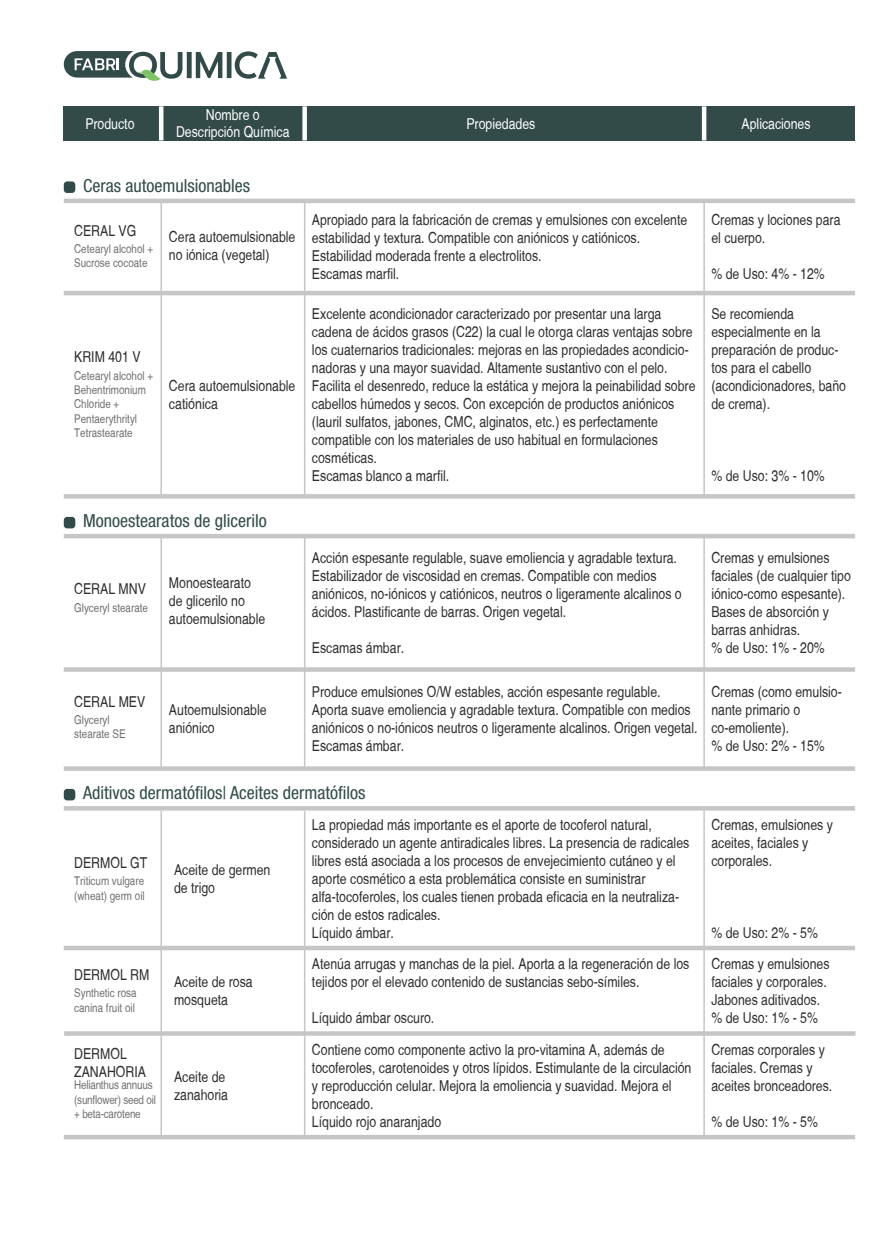
<style>
.page{position:relative;width:893px;height:1234px;background:#fff}
.page>*{position:absolute;margin:0;border:0;box-sizing:border-box;transform-origin:0 0}
.t1{font:condensed 18px "Helvetica Neue LT Std";color:#324b49}
.t2{font:condensed 15px/18px "Helvetica";color:#2e2d2c}
.t3{font:condensed 15px/16.5px "Helvetica";color:#fff;text-align:center}
.t4{font:condensed 12px/14.4px "Helvetica";color:#706f6f}
</style>
<div class="page">
<div style="left:64px;top:106px;width:791px;height:34px;background:#324b49"></div>
<div style="left:302px;top:106px;width:5px;height:34px;background:#fff"></div>
<hr style="left:159px;top:106px;width:4px;height:34px;background:#fff">
<hr style="left:702px;top:106px;width:4px;height:34px;background:#fff">
<hr style="left:64px;top:494px;width:791px;height:4px;background:#c6c6c6">
<hr style="left:703px;top:201px;width:2px;height:295px;background:#c6c6c6">
<div style="left:64px;top:181px;width:11px;height:12px;background:#324b49;border-radius:3px"></div>
<hr style="left:160px;top:201px;width:2px;height:295px;background:#c6c6c6">
<hr style="left:304px;top:201px;width:1px;height:295px;background:#c6c6c6">
<div style="left:64px;top:198px;width:791px;height:5px;background:#c6c6c6"></div>
<hr style="left:64px;top:291px;width:791px;height:4px;background:#c6c6c6">
<div style="left:64px;top:517px;width:11px;height:11px;background:#324b49;border-radius:3px"></div>
<hr style="left:160px;top:536px;width:2px;height:232px;background:#c6c6c6">
<hr style="left:304px;top:536px;width:1px;height:232px;background:#c6c6c6">
<hr style="left:703px;top:536px;width:2px;height:232px;background:#c6c6c6">
<svg style="left:64px;top:667px;width:791px;height:4px;background:#c9c9c9"></svg>
<div style="left:64px;top:533px;width:791px;height:5px;background:#c6c6c6"></div>
<svg style="left:64px;top:766px;width:791px;height:4px;background:#cacaca"></svg>
<div style="left:64px;top:788px;width:11px;height:12px;background:#324b49;border-radius:3px"></div>
<hr style="left:160px;top:810px;width:2px;height:326px;background:#c6c6c6">
<hr style="left:304px;top:810px;width:1px;height:326px;background:#c6c6c6">
<hr style="left:703px;top:810px;width:2px;height:326px;background:#c6c6c6">
<div style="left:64px;top:945px;width:791px;height:5px;background:#c6c6c6"></div>
<hr style="left:64px;top:806px;width:791px;height:4px;background:#c6c6c6">
<svg style="left:64px;top:1031px;width:791px;height:4px;background:#c9c9c9"></svg>
<div style="left:64px;top:1134px;width:791px;height:5px;background:#c6c6c6"></div>
<svg style="left:64px;top:51px;width:223px;height:30px"></svg>
<p class="t3" style="left:176px;top:107px;width:115px">Nombre o<br>Descripción Química</p>
<p class="t1" style="left:83px;top:175px;width:168px">Ceras autoemulsionables</p>
<p class="t2" style="left:74px;top:221px;width:64px">CERAL VG</p>
<p class="t4" style="left:74px;top:241px;width:81px">Cetearyl alcohol +<br>Sucrose cocoate</p>
<p class="t3" style="left:85px;top:115px;width:51px">Producto</p>
<p class="t3" style="left:466px;top:115px;width:71px">Propiedades</p>
<p class="t3" style="left:742px;top:115px;width:71px">Aplicaciones</p>
<p class="t2" style="left:711px;top:210px;width:131px">Cremas y lociones para el cuerpo.</p>
<p class="t2" style="left:711px;top:264px;width:115px">% de Uso: 4% - 12%</p>
<p class="t2" style="left:312px;top:210px;width:377px">Apropiado para la fabricación de cremas y emulsiones con excelente estabilidad y textura. Compatible con aniónicos y catiónicos.<br>Estabilidad moderada frente a electrolitos.<br>Escamas marfil.</p>
<p class="t2" style="left:169px;top:228px;width:128px">Cera autoemulsionable no iónica (vegetal)</p>
<p class="t2" style="left:74px;top:348px;width:68px">KRIM 401 V</p>
<p class="t4" style="left:74px;top:368px;width:81px">Cetearyl alcohol +<br>Behentrimonium<br>Chloride +<br>Pentaerythrityl<br>Tetrastearate</p>
<p class="t2" style="left:169px;top:376px;width:128px">Cera autoemulsionable catiónica</p>
<p class="t1" style="left:83px;top:510px;width:185px">Monoestearatos de glicerilo</p>
<p class="t2" style="left:74px;top:580px;width:73px">CERAL MNV</p>
<p class="t4" style="left:74px;top:600px;width:75px">Glyceryl stearate</p>
<p class="t2" style="left:169px;top:573px;width:98px">Monoestearato de glicerilo no autoemulsionable</p>
<p class="t2" style="left:312px;top:304px;width:385px">Excelente acondicionador caracterizado por presentar una larga cadena de ácidos grasos (C22) la cual le otorga claras ventajas sobre los cuaternarios tradicionales: mejoras en las propiedades acondicio&shy;nadoras y una mayor suavidad. Altamente sustantivo con el pelo.<br>Facilita el desenredo, reduce la estática y mejora la peinabilidad sobre cabellos húmedos y secos. Con excepción de productos aniónicos (lauril sulfatos, jabones, CMC, alginatos, etc.) es perfectamente compatible con los materiales de uso habitual en formulaciones cosméticas.<br>Escamas blanco a marfil.</p>
<p class="t2" style="left:711px;top:304px;width:136px">Se recomienda especialmente en la preparación de produc&shy;tos para el cabello (acondicionadores, baño de crema).</p>
<p class="t2" style="left:711px;top:466px;width:115px">% de Uso: 3% - 10%</p>
<p class="t2" style="left:312px;top:549px;width:371px">Acción espesante regulable, suave emoliencia y agradable textura.<br>Estabilizador de viscosidad en cremas. Compatible con medios aniónicos, no-iónicos y catiónicos, neutros o ligeramente alcalinos o ácidos. Plastificante de barras. Origen vegetal.</p>
<p class="t2" style="left:312px;top:639px;width:94px">Escamas ámbar.</p>
<p class="t2" style="left:711px;top:549px;width:141px">Cremas y emulsiones faciales (de cualquier tipo iónico-como espesante).<br>Bases de absorción y barras anhidras.<br>% de Uso: 1% - 20%</p>
<p class="t2" style="left:312px;top:682px;width:387px">Produce emulsiones O/W estables, acción espesante regulable.<br>Aporta suave emoliencia y agradable textura. Compatible con medios aniónicos o no-iónicos neutros o ligeramente alcalinos. Origen vegetal.<br>Escamas ámbar.</p>
<p class="t2" style="left:711px;top:682px;width:132px">Cremas (como emulsio&shy;nante primario o co-emoliente).<br>% de Uso: 2% - 15%</p>
<p class="t1" style="left:83px;top:782px;width:284px">Aditivos dermatófilos| Aceites dermatófilos</p>
<p class="t2" style="left:74px;top:692px;width:73px">CERAL MEV</p>
<p class="t4" style="left:74px;top:712px;width:53px">Glyceryl stearate SE</p>
<p class="t2" style="left:169px;top:700px;width:99px">Autoemulsionable aniónico</p>
<p class="t2" style="left:74px;top:853px;width:75px">DERMOL GT</p>
<p class="t4" style="left:74px;top:873px;width:72px">Triticum vulgare (wheat) germ oil</p>
<p class="t2" style="left:174px;top:860px;width:98px">Aceite de germen de trigo</p>
<p class="t2" style="left:74px;top:965px;width:77px">DERMOL RM</p>
<p class="t4" style="left:74px;top:985px;width:64px">Synthetic rosa canina fruit oil</p>
<p class="t2" style="left:74px;top:1044px;width:73px">DERMOL<br>ZANAHORIA</p>
<p class="t4" style="left:74px;top:1077px;width:83px">Helianthus annuus (sunflower) seed oil + beta-carotene</p>
<p class="t2" style="left:174px;top:972px;width:80px">Aceite de rosa mosqueta</p>
<p class="t2" style="left:174px;top:1067px;width:56px">Aceite de zanahoria</p>
<p class="t2" style="left:312px;top:815px;width:379px">La propiedad más importante es el aporte de tocoferol natural, considerado un agente antiradicales libres. La presencia de radicales libres está asociada a los procesos de envejecimiento cutáneo y el aporte cosmético a esta problemática consiste en suministrar alfa-tocoferoles, los cuales tienen probada eficacia en la neutraliza&shy;ción de estos radicales.<br>Líquido ámbar.</p>
<p class="t2" style="left:312px;top:954px;width:379px">Atenúa arrugas y manchas de la piel. Aporta a la regeneración de los tejidos por el elevado contenido de sustancias sebo-símiles.</p>
<p class="t2" style="left:312px;top:1008px;width:124px">Líquido ámbar oscuro.</p>
<p class="t2" style="left:312px;top:1040px;width:381px">Contiene como componente activo la pro-vitamina A, además de tocoferoles, carotenoides y otros lípidos. Estimulante de la circulación y reproducción celular. Mejora la emoliencia y suavidad. Mejora el bronceado.<br>Líquido rojo anaranjado</p>
<p class="t2" style="left:711px;top:815px;width:123px">Cremas, emulsiones y aceites, faciales y corporales.</p>
<p class="t2" style="left:711px;top:923px;width:108px">% de Uso: 2% - 5%</p>
<p class="t2" style="left:711px;top:954px;width:120px">Cremas y emulsiones faciales y corporales.<br>Jabones aditivados. % de Uso: 1% - 5%</p>
<p class="t2" style="left:711px;top:1040px;width:123px">Cremas corporales y faciales. Cremas y aceites bronceadores.</p>
<p class="t2" style="left:711px;top:1112px;width:108px">% de Uso: 1% - 5%</p>
</div>
